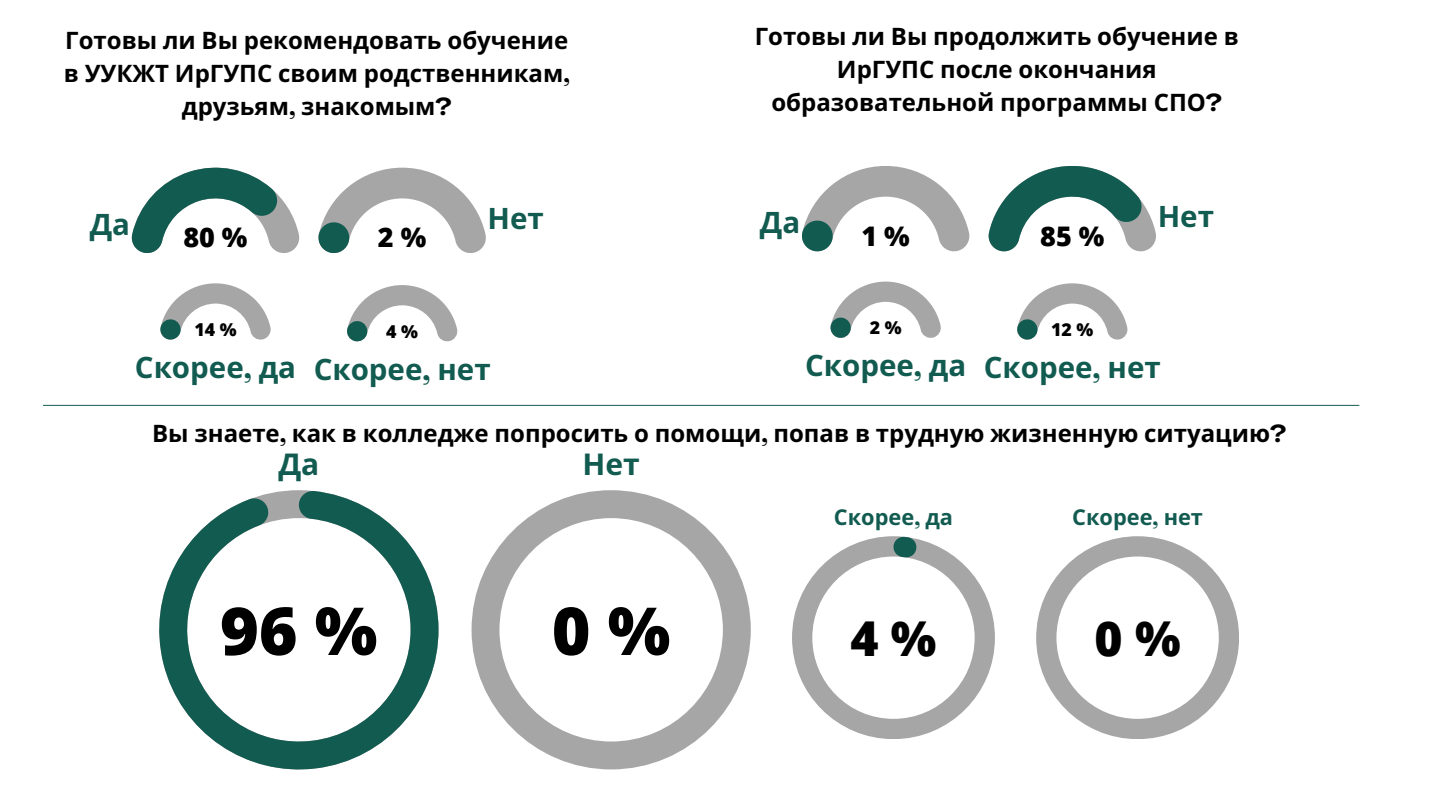
<style>
.page{position:relative;width:1440px;height:810px;background:#fff}
.page>*{position:absolute;margin:0;border:0;box-sizing:border-box;transform-origin:0 0}
.t1{font:800 66.2px "Open Sans";color:#000}
.t2{font:800 48.1px "Open Sans";color:#000}
.t3{font:700 30px "Noto Sans";color:#125b50}
.t4{font:700 29.5px "Noto Sans";color:#125b50}
.t5{font:800 27px "Open Sans";color:#000}
.t6{font:700 24px/33px "Noto Sans";color:#000;text-align:center}
.t7{font:700 21.8px "Noto Sans";color:#125b50}
.t8{font:800 17.8px "Open Sans";color:#000}
.s1{font-family:"Agrandir";font-stretch:expanded}
</style>
<div class="page">
<hr style="left:43px;top:405px;width:1316px;height:1px;background:#125b50">
<svg style="left:159px;top:490px;width:280px;height:279px"></svg>
<svg style="left:131px;top:168px;width:169px;height:85px"></svg>
<svg style="left:160px;top:283px;width:111px;height:57px"></svg>
<svg style="left:318px;top:168px;width:168px;height:85px"></svg>
<svg style="left:472px;top:490px;width:279px;height:279px"></svg>
<svg style="left:347px;top:285px;width:111px;height:56px"></svg>
<svg style="left:802px;top:166px;width:168px;height:85px"></svg>
<svg style="left:830px;top:282px;width:111px;height:56px"></svg>
<svg style="left:988px;top:166px;width:168px;height:85px"></svg>
<svg style="left:1017px;top:283px;width:111px;height:57px"></svg>
<svg style="left:792px;top:536px;width:203px;height:203px"></svg>
<svg style="left:1036px;top:536px;width:203px;height:203px"></svg>
<p class="t6" style="left:64px;top:24px;width:507px">Готовы ли Вы рекомендовать обучение в УУКЖТ ИрГУПС своим родственникам<span class="s1">, </span>друзьям<span class="s1">,</span> знакомым<span class="s1">?</span></p>
<p class="t6" style="left:755px;top:19px;width:486px">Готовы ли Вы продолжить обучение в<br>ИрГУПС после окончания образовательной программы СПО<span class="s1">?</span></p>
<p class="t4" style="left:90px;top:203px;width:42px">Да</p>
<p class="t5" style="left:183px;top:219px;width:66px">80 %</p>
<p class="t5" style="left:378px;top:219px;width:50px">2 %</p>
<p class="t4" style="left:488px;top:197px;width:58px">Нет</p>
<p class="t4" style="left:760px;top:201px;width:42px">Да</p>
<p class="t5" style="left:861px;top:217px;width:50px">1 %</p>
<p class="t5" style="left:1040px;top:217px;width:66px">85 %</p>
<p class="t4" style="left:1158px;top:196px;width:58px">Нет</p>
<p class="t8" style="left:194px;top:317px;width:44px">14 %</p>
<p class="t4" style="left:135px;top:347px;width:163px">Скорее<span class="s1">,</span> да</p>
<p class="t8" style="left:386px;top:319px;width:33px">4 %</p>
<p class="t4" style="left:314px;top:348px;width:179px">Скорее<span class="s1">,</span> нет</p>
<p class="t8" style="left:870px;top:315px;width:33px">2 %</p>
<p class="t4" style="left:805px;top:345px;width:163px">Скорее<span class="s1">,</span> да</p>
<p class="t8" style="left:1051px;top:317px;width:44px">12 %</p>
<p class="t4" style="left:984px;top:347px;width:179px">Скорее<span class="s1">,</span> нет</p>
<p class="t6" style="left:152px;top:417px;width:1136px">Вы знаете<span class="s1">,</span> как в колледже попросить о помощи<span class="s1">,</span> попав в трудную жизненную ситуацию<span class="s1">?</span></p>
<p class="t3" style="left:278px;top:443px;width:43px">Да</p>
<p class="t1" style="left:220px;top:584px;width:159px">96 %</p>
<p class="t3" style="left:583px;top:443px;width:59px">Нет</p>
<p class="t1" style="left:552px;top:584px;width:120px">0 %</p>
<p class="t7" style="left:834px;top:502px;width:121px">Скорее<span class="s1">,</span> да</p>
<p class="t2" style="left:850px;top:605px;width:88px">4 %</p>
<p class="t7" style="left:1072px;top:502px;width:132px">Скорее<span class="s1">,</span> нет</p>
<p class="t2" style="left:1094px;top:605px;width:88px">0 %</p>
</div>
